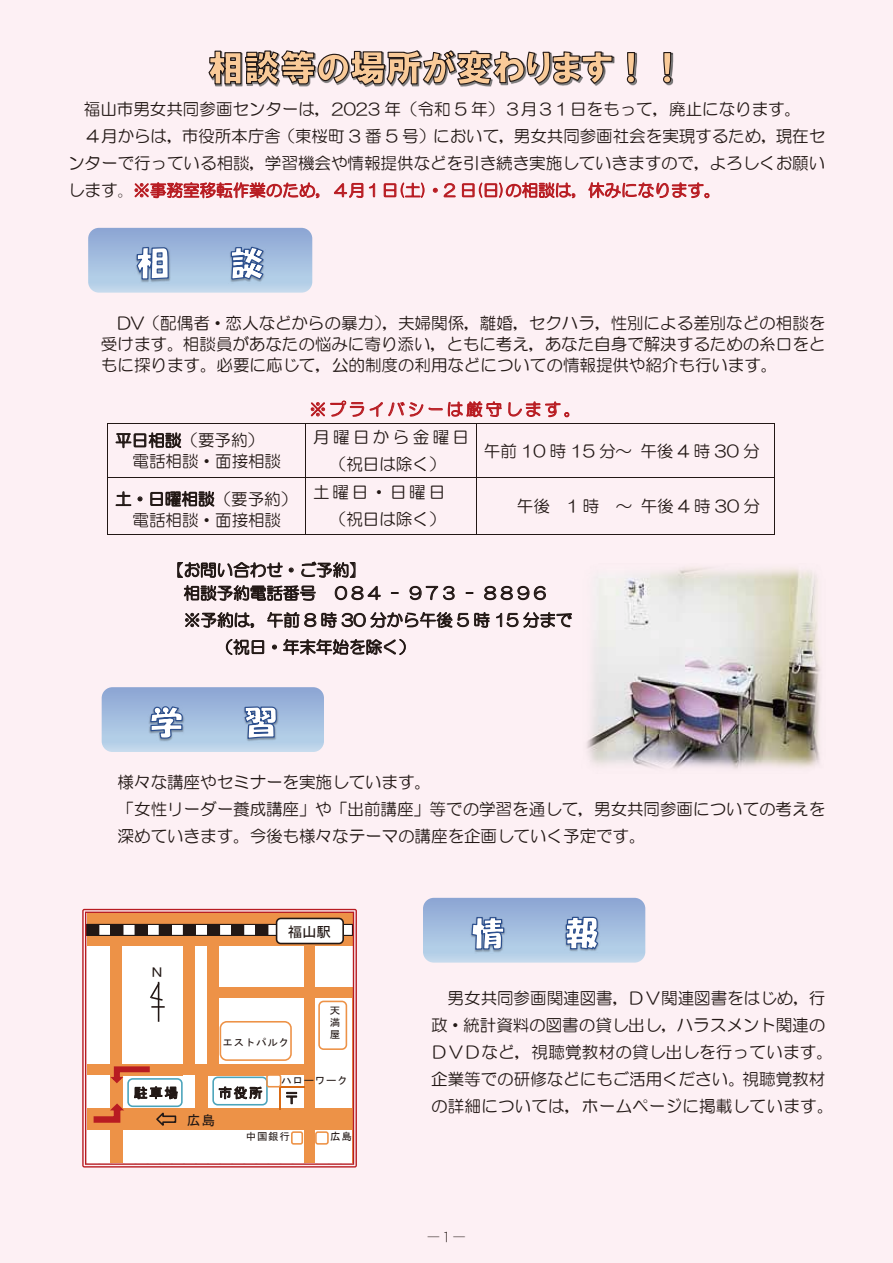
<style>
.page{position:relative;width:893px;height:1263px;background:#fdf0f4}
.page>*{position:absolute;margin:0;border:0;box-sizing:border-box;transform-origin:0 0}
.t1{font:16.5px/27px "HG Maru Gothic MPRO";color:#221815}
.t2{font:16.5px "HG Maru Gothic MPRO";color:#b81c22}
.t3{font:16.5px "HG Maru Gothic MPRO";letter-spacing:.245em;color:#221815}
.t4{font:16.5px/27px "HG Maru Gothic MPRO";letter-spacing:.195em;color:#221815;text-align:center}
.t5{font:16.5px "HG Maru Gothic MPRO";letter-spacing:.185em;color:#b81c22}
.t6{font:16.5px/27px "HG Maru Gothic MPRO";letter-spacing:.08em;color:#221815;text-align:right}
.t7{font:16.5px "HG Maru Gothic MPRO";letter-spacing:.24em;color:#221815}
.t8{font:14.1px "MS P Gothic";color:#221815}
.t9{font:14.1px "MS Gothic";color:#221815}
.t10{font:13.5px "Gen Ei Gothic P L";color:#221815}
.t11{font:13.35px "MS Gothic";letter-spacing:.115em;color:#221815}
.t12{font:10.2px "MS Gothic";letter-spacing:.075em;color:#221815}
.t13{font:10.2px/11.9px "MS P Gothic";color:#221815;text-align:justify}
.s1{color:#221815}
.s2{font-family:"MS Mincho";font-size:15.9px;color:#221815}
</style>
<div class="page">
<svg style="left:208px;top:50px;width:464px;height:37px"></svg>
<svg style="left:134px;top:182px;width:186px;height:16px"></svg>
<svg style="left:334px;top:183px;width:29px;height:15px"></svg>
<svg style="left:369px;top:183px;width:6px;height:14px"></svg>
<svg style="left:384px;top:182px;width:41px;height:16px"></svg>
<svg style="left:433px;top:188px;width:5px;height:5px"></svg>
<svg style="left:444px;top:183px;width:12px;height:15px"></svg>
<svg style="left:462px;top:182px;width:113px;height:16px"></svg>
<svg style="left:588px;top:182px;width:121px;height:16px"></svg>
<svg style="left:311px;top:400px;width:53px;height:17px"></svg>
<svg style="left:370px;top:402px;width:53px;height:15px"></svg>
<svg style="left:429px;top:401px;width:73px;height:16px"></svg>
<svg style="left:508px;top:401px;width:61px;height:16px"></svg>
<svg style="left:116px;top:432px;width:65px;height:16px"></svg>
<hr style="left:108px;top:423px;width:197px;height:1px;background:#221815">
<hr style="left:306px;top:423px;width:170px;height:1px;background:#221815">
<hr style="left:477px;top:423px;width:297px;height:1px;background:#221815">
<hr style="left:107px;top:424px;width:1px;height:54px;background:#221815">
<hr style="left:305px;top:424px;width:1px;height:54px;background:#221815">
<hr style="left:476px;top:424px;width:1px;height:54px;background:#221815">
<hr style="left:774px;top:424px;width:1px;height:54px;background:#221815">
<svg style="left:116px;top:491px;width:15px;height:15px"></svg>
<svg style="left:138px;top:496px;width:5px;height:5px"></svg>
<svg style="left:150px;top:491px;width:64px;height:16px"></svg>
<hr style="left:108px;top:478px;width:197px;height:1px;background:#221815">
<hr style="left:306px;top:478px;width:170px;height:1px;background:#221815">
<hr style="left:477px;top:478px;width:297px;height:1px;background:#221815">
<hr style="left:107px;top:478px;width:1px;height:56px;background:#221815">
<hr style="left:108px;top:534px;width:197px;height:1px;background:#221815">
<hr style="left:305px;top:478px;width:1px;height:56px;background:#221815">
<hr style="left:306px;top:534px;width:170px;height:1px;background:#221815">
<hr style="left:476px;top:478px;width:1px;height:56px;background:#221815">
<hr style="left:477px;top:534px;width:297px;height:1px;background:#221815">
<hr style="left:774px;top:478px;width:1px;height:56px;background:#221815">
<svg style="left:177px;top:561px;width:395px;height:94px"></svg>
<svg style="left:88px;top:228px;width:224px;height:65px"></svg>
<svg style="left:102px;top:687px;width:222px;height:65px"></svg>
<svg style="left:423px;top:897px;width:222px;height:66px"></svg>
<svg style="left:82px;top:909px;width:275px;height:258px;fill:#fff"></svg>
<img style="left:586px;top:567px;width:235px;height:202px">
<p class="t1" style="left:84px;top:96px;width:719px">福山市男女共同参画センターは，2023 年（令和 5 年）３月３１日をもって，廃止になります。</p>
<p class="t1" style="left:85px;top:123px;width:742px">４月からは，市役所本庁舎（東桜町 3 番 5 号）において，男女共同参画社会を実現するため，現在セ</p>
<p class="t1" style="left:68px;top:150px;width:759px">ンターで行っている相談，学習機会や情報提供などを引き続き実施していきますので，よろしくお願い</p>
<p class="t2" style="left:68px;top:182px;width:654px"><span class="s1">します</span><span class="s2">。</span>※事務室移転作業のため，４月１日(土)・2 日(日)の相談は，休みになります。</p>
<p class="t1" style="left:101px;top:312px;width:726px;line-height:21px;text-align:justify;text-indent:17px">DV（配偶者・恋人などからの暴力），夫婦関係，離婚，セクハラ，性別による差別などの相談を受けます。相談員があなたの悩みに寄り添い，ともに考え，あなた自身で解決するための糸口をともに探ります。必要に応じて，公的制度の利用などについての情報提供や紹介も行います。</p>
<p class="t5" style="left:310px;top:401px;width:272px">※プライバシーは厳守します。</p>
<p class="t1" style="left:132px;top:430px;width:150px;line-height:21px;text-indent:-17px">平日相談（要予約）電話相談・面接相談</p>
<p class="t4" style="left:313px;top:424px;width:157px">月曜日から金曜日（祝日は除く）</p>
<p class="t3" style="left:484px;top:442px;width:277px">午前10時15分～午後4時30分</p>
<p class="t1" style="left:115px;top:488px;width:184px;line-height:21px;text-align:center">土・日曜相談（要予約）電話相談・面接相談</p>
<p class="t6" style="left:313px;top:479px;width:134px">土曜日・日曜日（祝日は除く）</p>
<p class="t7" style="left:517px;top:498px;width:245px">午後 1時 ～午後4時30分</p>
<p class="t1" style="left:184px;top:558px;width:366px;line-height:23.1px;text-indent:-17px">【お問い合わせ・ご予約】<br>相談予約電話番号 ０８４ - ９７３ - ８８９６</p>
<p class="t1" style="left:217px;top:606px;width:357px;text-indent:-33px">※予約は，午前 8 時 30 分から午後 5 時 15 分まで（祝日・年末年始を除く）</p>
<p class="t1" style="left:118px;top:768px;width:709px">様々な講座やセミナーを実施しています。<br>「女性リーダー養成講座」や「出前講座」等での学習を通して，男女共同参画についての考えを深めていきます。今後も様々なテーマの講座を企画していく予定です。</p>
<p class="t9" style="left:150px;top:965px;width:16px">Ｎ</p>
<p class="t8" style="left:288px;top:925px;width:45px">福山駅</p>
<p class="t12" style="left:222px;top:1038px;width:68px">エストパルク</p>
<p class="t13" style="left:330px;top:1004px;width:12px">天満屋</p>
<p class="t12" style="left:270px;top:1075px;width:80px">　ハローワーク</p>
<p class="t11" style="left:134px;top:1086px;width:46px">駐車場</p>
<p class="t11" style="left:218px;top:1086px;width:46px">市役所</p>
<p class="t9" style="left:284px;top:1091px;width:16px">〒</p>
<p class="t11" style="left:187px;top:1113px;width:30px">広島</p>
<p class="t12" style="left:246px;top:1131px;width:46px">中国銀行</p>
<p class="t12" style="left:330px;top:1131px;width:46px">広島銀行</p>
<p class="t1" style="left:431px;top:984px;width:404px;text-align:center">男女共同参画関連図書，ＤＶ関連図書をはじめ，行<br>政・統計資料の図書の貸し出し，ハラスメント関連の<br>ＤＶＤなど，視聴覚教材の貸し出しを行っています。企業等での研修などにもご活用ください。視聴覚教材の詳細については，ホームページに掲載しています。</p>
<p class="t10" style="left:427px;top:1227px;width:41px">― 1 ―</p>
</div>
